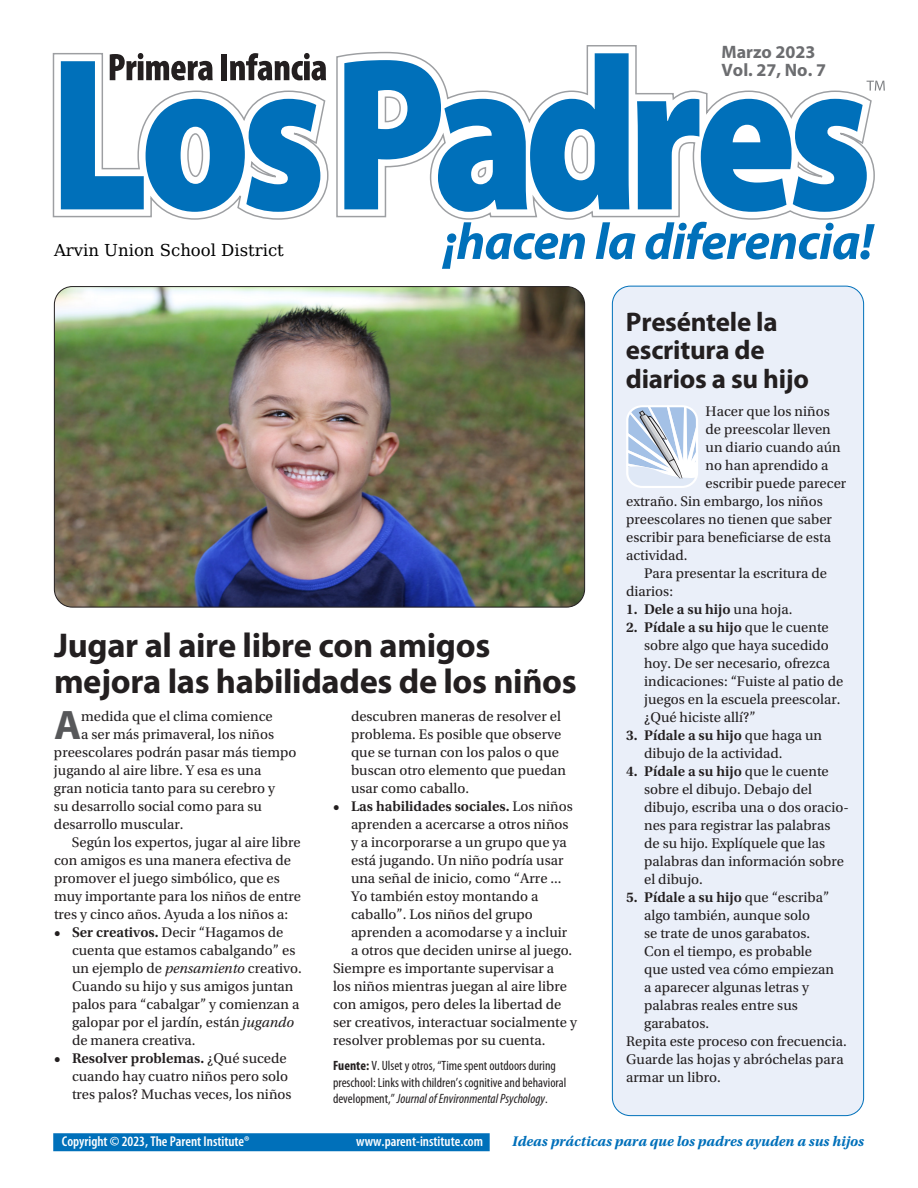
<style>
.page{position:relative;width:918px;height:1188px;background:#fff}
.page>*{position:absolute;margin:0;border:0;box-sizing:border-box;transform-origin:0 0}
.t1{font:700 41.4px "Myriad Pro";color:#57585a}
.t2{font:700 34.5px/36px "Myriad Pro";letter-spacing:-.01em;color:#231f20}
.t3{font:700 27px/28.5px "Myriad Pro";letter-spacing:-.01em;color:#231f20}
.t4{font:700 18px/18px "Myriad Pro";color:#6c6d70}
.t5{font:16.5px "DejaVu Math Te X Gyre";color:#000}
.t6{font:14.7px/18px "Utopia Std";color:#231f20}
.t7{font:600 14.7px "Utopia Std";color:#231f20}
.t8{font:italic 700 14.7px "Utopia Std";color:#0070ba}
.t9{font:600 condensed 14.25px "Myriad Pro";color:#fff}
.t10{font:condensed 13.5px/16.5px "Myriad Pro";color:#231f20}
.s1{font-weight:400}
.s2{font-weight:700}
.s3{font-style:italic}
.s4{font-weight:600}
</style>
<div class="page">
<div style="left:612px;top:286px;width:252px;height:830px;background:#eaeff9;border-radius:18px"></div>
<div style="left:54px;top:1134px;width:435px;height:16px;background:#0070ba"></div>
<div style="left:53px;top:1133px;width:437px;height:18px;border:2px solid #0070ba"></div>
<svg style="left:626px;top:405px;width:72px;height:83px"></svg>
<svg style="left:442px;top:222px;width:143px;height:47px"></svg>
<svg style="left:596px;top:222px;width:40px;height:38px"></svg>
<svg style="left:645px;top:222px;width:230px;height:38px"></svg>
<svg style="left:53px;top:45px;width:823px;height:175px"></svg>
<svg style="left:344px;top:53px;width:285px;height:159px"></svg>
<svg style="left:637px;top:99px;width:230px;height:113px"></svg>
<svg style="left:61px;top:53px;width:265px;height:159px"></svg>
<svg style="left:867px;top:81px;width:18px;height:10px"></svg>
<img style="left:54px;top:287px;width:531px;height:320px">
<p class="t4" style="left:722px;top:42px;width:106px">Marzo 2023<br>Vol. 27, No. 7</p>
<p class="t5" style="left:54px;top:243px;width:231px">Arvin Union School District</p>
<h2 class="t2" style="left:54px;top:627px;width:524px">Jugar al aire libre con amigos mejora las habilidades de los niños</h2>
<h1 class="t1" style="left:54px;top:698px;width:29px">A</h1>
<p class="t6" style="left:81px;top:707px;width:193px">medida que el clima comience</p>
<p class="t6" style="left:351px;top:707px;width:217px">descubren maneras de resolver el problema. Es posible que observe que se turnan con los palos o que buscan otro elemento que puedan usar como caballo.</p>
<p class="t7" style="left:333px;top:798px;width:241px">• Las habilidades sociales. <span class="s1">Los niños</span></p>
<p class="t6" style="left:351px;top:815px;width:219px">aprenden a acercarse a otros niños</p>
<p class="t6" style="left:351px;top:833px;width:217px">y a incorporarse a un grupo que ya</p>
<p class="t6" style="left:351px;top:851px;width:214px">está jugando. Un niño podría usar</p>
<p class="t6" style="left:351px;top:869px;width:212px">una señal de inicio, como “Arre ...</p>
<p class="t6" style="left:351px;top:887px;width:189px">Yo también estoy montando a</p>
<p class="t6" style="left:351px;top:905px;width:183px">caballo”. Los niños del grupo</p>
<p class="t6" style="left:351px;top:923px;width:218px">aprenden a acomodarse y a incluir</p>
<p class="t6" style="left:351px;top:941px;width:223px">a otros que deciden unirse al juego.</p>
<p class="t6" style="left:333px;top:959px;width:223px">Siempre es importante supervisar a</p>
<p class="t6" style="left:333px;top:977px;width:236px">los niños mientras juegan al aire libre</p>
<p class="t6" style="left:333px;top:995px;width:230px">con amigos, pero deles la libertad de</p>
<p class="t6" style="left:333px;top:1013px;width:245px">ser creativos, interactuar socialmente y</p>
<p class="t6" style="left:333px;top:1031px;width:214px">resolver problemas por su cuenta.</p>
<p class="t10" style="left:333px;top:1057px;width:235px"><span class="s2">Fuente:</span> V. Ulset y otros, “Time spent outdoors during preschool: Links with children’s cognitive and behavioral development,” <span class="s3">Journal of Environmental Psychology</span>.</p>
<p class="t6" style="left:81px;top:725px;width:194px">a ser más primaveral, los niños</p>
<p class="t6" style="left:54px;top:743px;width:244px">preescolares podrán pasar más tiempo</p>
<p class="t6" style="left:54px;top:761px;width:209px">jugando al aire libre. Y esa es una</p>
<p class="t6" style="left:54px;top:779px;width:223px">gran noticia tanto para su cerebro y</p>
<p class="t6" style="left:54px;top:797px;width:209px">su desarrollo social como para su</p>
<p class="t6" style="left:54px;top:815px;width:131px">desarrollo muscular.</p>
<p class="t6" style="left:72px;top:833px;width:230px">Según los expertos, jugar al aire libre</p>
<p class="t6" style="left:54px;top:851px;width:239px">con amigos es una manera efectiva de</p>
<p class="t6" style="left:54px;top:869px;width:227px">promover el juego simbólico, que es</p>
<p class="t6" style="left:54px;top:887px;width:249px">muy importante para los niños de entre</p>
<p class="t6" style="left:54px;top:905px;width:236px">tres y cinco años. Ayuda a los niños a:</p>
<p class="t6" style="left:72px;top:923px;width:231px;text-indent:-18px"><span class="s4">• Ser creativos.</span> Decir “Hagamos de cuenta que estamos cabalgando” es un ejemplo de <span class="s3">pensamiento</span> creativo.<br>Cuando su hijo y sus amigos juntan palos para “cabalgar” y comienzan a galopar por el jardín, están <span class="s3">jugando </span>de manera creativa.</p>
<p class="t6" style="left:72px;top:1049px;width:221px;text-indent:-18px"><span class="s4">• Resolver problemas.</span> ¿Qué sucede cuando hay cuatro niños pero solo tres palos? Muchas veces, los niños</p>
<h3 class="t3" style="left:626px;top:307px;width:185px">Preséntele la escritura de diarios a su hijo</h3>
<p class="t6" style="left:706px;top:402px;width:126px">Hacer que los niños</p>
<p class="t6" style="left:706px;top:420px;width:127px">de preescolar lleven</p>
<p class="t6" style="left:706px;top:438px;width:137px">un diario cuando aún</p>
<p class="t6" style="left:706px;top:456px;width:124px">no han aprendido a</p>
<p class="t6" style="left:706px;top:474px;width:142px">escribir puede parecer</p>
<p class="t6" style="left:626px;top:492px;width:198px">extraño. Sin embargo, los niños</p>
<p class="t6" style="left:626px;top:510px;width:207px">preescolares no tienen que saber</p>
<p class="t6" style="left:626px;top:528px;width:206px">escribir para beneficiarse de esta</p>
<p class="t6" style="left:626px;top:546px;width:63px">actividad.</p>
<p class="t6" style="left:644px;top:564px;width:184px">Para presentar la escritura de</p>
<p class="t6" style="left:626px;top:582px;width:48px">diarios:</p>
<p class="t7" style="left:626px;top:601px;width:168px">1. Dele a su hijo <span class="s1">una hoja.</span></p>
<p class="t6" style="left:644px;top:618px;width:201px;text-indent:-18px"><span class="s4">2. Pídale a su hijo</span> que le cuente sobre algo que haya sucedido hoy. De ser necesario, ofrezca indicaciones: “Fuiste al patio de juegos en la escuela preescolar. ¿Qué hiciste allí?”</p>
<p class="t6" style="left:644px;top:726px;width:179px;text-indent:-18px"><span class="s4">3. Pídale a su hijo</span> que haga un dibujo de la actividad.</p>
<p class="t6" style="left:644px;top:762px;width:206px;text-indent:-18px"><span class="s4">4. Pídale a su hijo</span> que le cuente sobre el dibujo. Debajo del dibujo, escriba una o dos oracio&shy;nes para registrar las palabras de su hijo. Explíquele que las palabras dan información sobre el dibujo.</p>
<p class="t7" style="left:626px;top:889px;width:205px">5. Pídale a su hijo <span class="s1">que “escriba”</span></p>
<p class="t6" style="left:644px;top:906px;width:168px">algo también, aunque solo</p>
<p class="t6" style="left:644px;top:924px;width:168px">se trate de unos garabatos.</p>
<p class="t6" style="left:644px;top:942px;width:170px">Con el tiempo, es probable</p>
<p class="t6" style="left:644px;top:960px;width:191px">que usted vea cómo empiezan</p>
<p class="t6" style="left:644px;top:978px;width:166px">a aparecer algunas letras y</p>
<p class="t6" style="left:644px;top:996px;width:155px">palabras reales entre sus</p>
<p class="t6" style="left:644px;top:1014px;width:67px">garabatos.</p>
<p class="t6" style="left:626px;top:1032px;width:222px">Repita este proceso con frecuencia.</p>
<p class="t6" style="left:626px;top:1050px;width:219px">Guarde las hojas y abróchelas para</p>
<p class="t6" style="left:626px;top:1068px;width:96px">armar un libro.</p>
<p class="t9" style="left:62px;top:1133px;width:189px">Copyright © 2023, The Parent Institute®</p>
<p class="t9" style="left:356px;top:1133px;width:128px">www.parent-institute.com</p>
<p class="t8" style="left:512px;top:1132px;width:353px">Ideas prácticas para que los padres ayuden a sus hijos</p>
</div>
